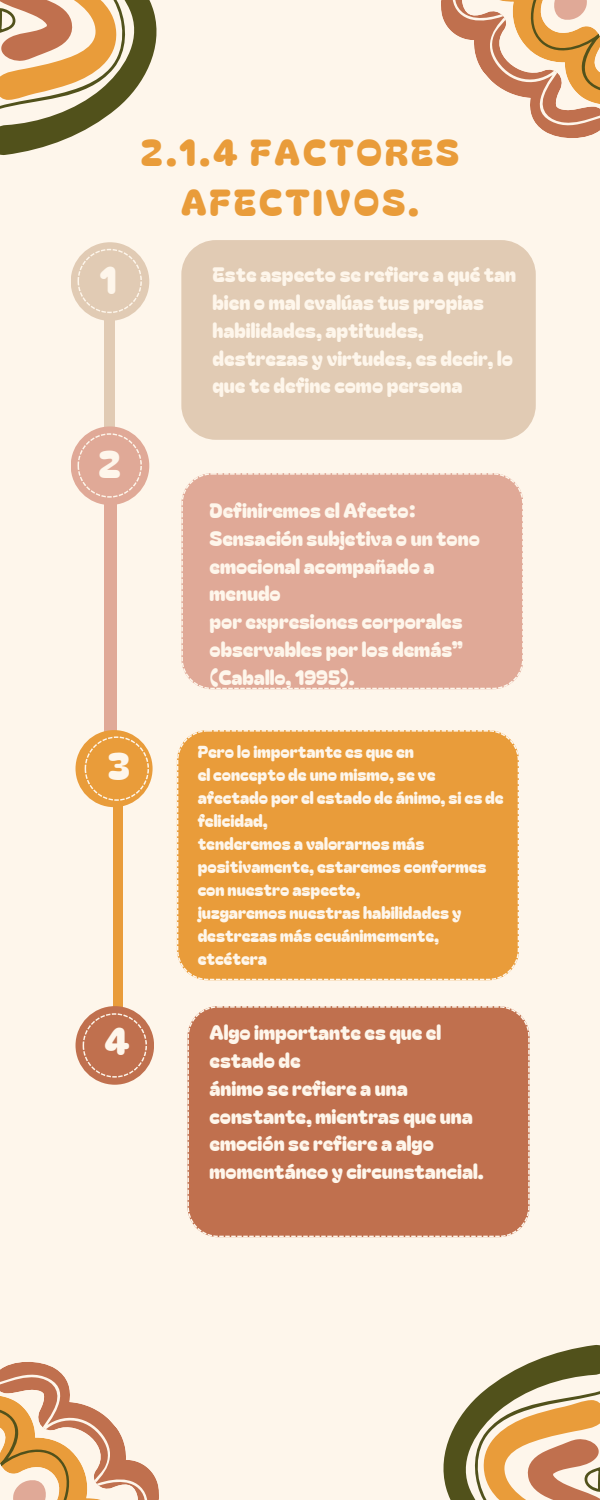
<style>
.page{position:relative;width:600px;height:1500px;background:#fef6eb}
.page>*{position:absolute;margin:0;border:0;box-sizing:border-box;transform-origin:0 0}
.t1{font:36.9px "Bagel Fat One";color:#fef6eb}
.t2{font:36px/50.2px "Bagel Fat One";letter-spacing:.08em;color:#e99c3a;text-align:center}
.t3{font:20px/27.8px "Bagel Fat One";color:#fef6eb}
.t4{font:16.6px/23.1px "Bagel Fat One";color:#fef6eb}
</style>
<div class="page">
<div style="left:104px;top:472px;width:13px;height:278px;background:#e0a997"></div>
<div style="left:113px;top:803px;width:9px;height:205px;background:#e99c3a"></div>
<div style="left:76px;top:1006px;width:78px;height:79px;background:#c0704e;border-radius:50%"></div>
<div style="left:76px;top:730px;width:77px;height:77px;background:#e99c3a;border-radius:50%"></div>
<div style="left:104px;top:294px;width:11px;height:179px;background:#e1cbb4"></div>
<div style="left:71px;top:426px;width:78px;height:79px;background:#e0a997;border-radius:50%"></div>
<div style="left:71px;top:242px;width:78px;height:79px;background:#e1cbb4;border-radius:50%"></div>
<svg style="left:83px;top:1013px;width:64px;height:65px"></svg>
<svg style="left:85px;top:736px;width:64px;height:65px"></svg>
<svg style="left:78px;top:433px;width:64px;height:65px"></svg>
<svg style="left:78px;top:249px;width:64px;height:64px"></svg>
<div style="left:181px;top:240px;width:355px;height:200px;background:#e1cbb4"></div>
<div style="left:181px;top:473px;width:342px;height:216px;background:#e0a997"></div>
<div style="left:177px;top:730px;width:342px;height:250px;background:#e99c3a"></div>
<svg style="left:187px;top:1006px;width:342px;height:231px;background:#c37756"></svg>
<svg style="left:0;top:0;width:157px;height:155px"></svg>
<svg style="left:443px;top:1345px;width:157px;height:155px"></svg>
<svg style="left:441px;top:0;width:159px;height:138px"></svg>
<svg style="left:0;top:1362px;width:159px;height:138px"></svg>
<p class="t2" style="left:141px;top:125px;width:320px">2.1.4 FACTORES<br>AFECTIVOS.</p>
<p class="t1" style="left:100px;top:252px;width:19px">1</p>
<h1 class="t3" style="left:213px;top:260px;width:305px">Este aspecto se refiere a qué tan bien o mal evalúas tus propias habilidades, aptitudes,</h1>
<p class="t3" style="left:213px;top:343px;width:302px">destrezas y virtudes, es decir, lo que te define como persona</p>
<p class="t1" style="left:99px;top:435px;width:24px">2</p>
<h2 class="t1" style="left:108px;top:737px;width:24px">3</h2>
<p class="t1" style="left:104px;top:1012px;width:27px">4</p>
<p class="t3" style="left:210px;top:495px;width:272px">Definiremos el Afecto:<br>Sensación subjetiva o un tono emocional acompañado a menudo</p>
<p class="t3" style="left:210px;top:606px;width:255px;text-align:justify">por expresiones corporales observables por los demás” (Caballo, 1995).</p>
<h2 class="t4" style="left:198px;top:739px;width:218px">Pero lo importante es que en</h2>
<p class="t4" style="left:198px;top:762px;width:308px">el concepto de uno mismo, se ve afectado por el estado de ánimo, si es de felicidad,</p>
<p class="t4" style="left:198px;top:831px;width:290px">tenderemos a valorarnos más positivamente, estaremos conformes con nuestro aspecto,</p>
<p class="t4" style="left:198px;top:900px;width:265px">juzgaremos nuestras habilidades y destrezas más ecuánimemente, etcétera</p>
<p class="t3" style="left:210px;top:1018px;width:265px">Algo importante es que el estado de<br>ánimo se refiere a una constante, mientras que una emoción se refiere a algo</p>
<p class="t3" style="left:210px;top:1157px;width:276px">momentáneo y circunstancial.</p>
</div>
